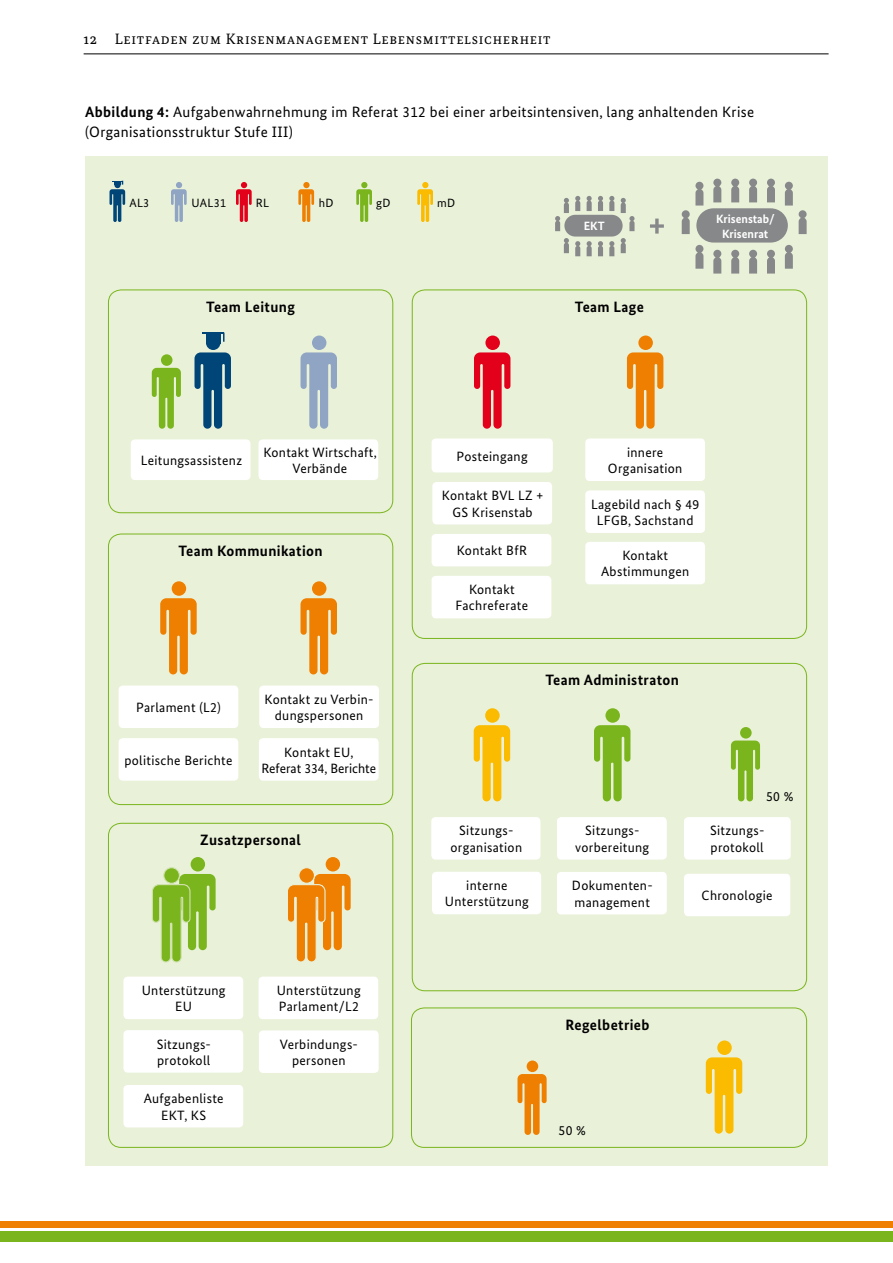
<style>
.page{position:relative;width:893px;height:1263px;background:#fff}
.page>*{position:absolute;margin:0;border:0;box-sizing:border-box;transform-origin:0 0}
.t1{font:15px/19.5px "Bundes Sans";letter-spacing:.025em;color:#000}
.t2{font:700 15px "Bundes Sans";letter-spacing:.025em;color:#000}
.t3{font:15px "Bundes Serif";letter-spacing:.05em;color:#000}
.t4{font:13.5px/16.2px "Bundes Sans";letter-spacing:.025em;color:#000;text-align:center}
.t5{font:13.5px/16.2px "Bundes Sans";color:#000;text-align:center}
.t6{font:700 12px/14.4px "Bundes Sans";color:#fff;text-align:center}
.t7{font:12px "Bundes Sans";letter-spacing:.025em;color:#000}
.s1{font-weight:700}
</style>
<div class="page">
<div style="left:85px;top:156px;width:743px;height:1009px;background:#e9f1d9"></div>
<hr style="left:84px;top:53px;width:745px;height:1px;background:#000">
<div style="left:0;top:1231px;width:893px;height:11px;background:#7ab51d"></div>
<div style="left:0;top:1221px;width:893px;height:6px;background:#ee7f00"></div>
<div style="left:108px;top:290px;width:285px;height:223px;border:1px solid #7ab51d;border-radius:13px"></div>
<div style="left:108px;top:534px;width:285px;height:271px;border:1px solid #7ab51d;border-radius:13px"></div>
<div style="left:108px;top:823px;width:285px;height:325px;border:1px solid #7ab51d;border-radius:13px"></div>
<div style="left:412px;top:290px;width:395px;height:349px;border:1px solid #7ab51d;border-radius:13px"></div>
<div style="left:412px;top:663px;width:395px;height:328px;border:1px solid #7ab51d;border-radius:13px"></div>
<div style="left:411px;top:1007px;width:396px;height:141px;border:1px solid #7ab51d;border-radius:13px"></div>
<div style="left:131px;top:439px;width:120px;height:41px;background:#fff;border-radius:4px"></div>
<div style="left:258px;top:439px;width:120px;height:41px;background:#fff;border-radius:4px"></div>
<svg style="left:706px;top:1040px;width:36px;height:94px"></svg>
<div style="left:119px;top:738px;width:119px;height:43px;background:#fff;border-radius:4px"></div>
<div style="left:259px;top:685px;width:120px;height:43px;background:#fff;border-radius:4px"></div>
<div style="left:259px;top:1030px;width:120px;height:43px;background:#fff;border-radius:4px"></div>
<div style="left:119px;top:685px;width:119px;height:43px;background:#fff;border-radius:4px"></div>
<div style="left:259px;top:738px;width:120px;height:43px;background:#fff;border-radius:4px"></div>
<div style="left:123px;top:1030px;width:120px;height:43px;background:#fff;border-radius:4px"></div>
<div style="left:258px;top:977px;width:120px;height:42px;background:#fff;border-radius:4px"></div>
<div style="left:123px;top:977px;width:120px;height:42px;background:#fff;border-radius:4px"></div>
<div style="left:123px;top:1085px;width:120px;height:42px;background:#fff;border-radius:4px"></div>
<div style="left:684px;top:874px;width:106px;height:42px;background:#fff;border-radius:4px"></div>
<svg style="left:301px;top:335px;width:36px;height:94px"></svg>
<div style="left:432px;top:438px;width:121px;height:34px;background:#fff;border-radius:4px"></div>
<div style="left:432px;top:534px;width:119px;height:32px;background:#fff;border-radius:4px"></div>
<div style="left:585px;top:438px;width:120px;height:43px;background:#fff;border-radius:4px"></div>
<div style="left:585px;top:490px;width:120px;height:43px;background:#fff;border-radius:4px"></div>
<div style="left:585px;top:542px;width:120px;height:42px;background:#fff;border-radius:4px"></div>
<div style="left:432px;top:482px;width:120px;height:42px;background:#fff;border-radius:4px"></div>
<div style="left:432px;top:576px;width:119px;height:42px;background:#fff;border-radius:4px"></div>
<svg style="left:474px;top:335px;width:36px;height:94px"></svg>
<svg style="left:627px;top:335px;width:36px;height:94px"></svg>
<svg style="left:160px;top:581px;width:37px;height:93px"></svg>
<svg style="left:301px;top:581px;width:36px;height:93px"></svg>
<div style="left:431px;top:817px;width:109px;height:42px;background:#fff;border-radius:4px"></div>
<div style="left:557px;top:872px;width:110px;height:42px;background:#fff;border-radius:4px"></div>
<div style="left:557px;top:817px;width:110px;height:42px;background:#fff;border-radius:4px"></div>
<div style="left:684px;top:817px;width:107px;height:42px;background:#fff;border-radius:4px"></div>
<div style="left:432px;top:872px;width:109px;height:42px;background:#fff;border-radius:4px"></div>
<svg style="left:474px;top:708px;width:36px;height:93px"></svg>
<svg style="left:594px;top:708px;width:36px;height:93px"></svg>
<svg style="left:731px;top:727px;width:29px;height:74px"></svg>
<svg style="left:236px;top:182px;width:16px;height:40px"></svg>
<svg style="left:298px;top:182px;width:16px;height:40px"></svg>
<svg style="left:171px;top:182px;width:16px;height:40px"></svg>
<svg style="left:356px;top:182px;width:16px;height:40px"></svg>
<svg style="left:417px;top:182px;width:16px;height:40px"></svg>
<svg style="left:517px;top:1060px;width:30px;height:75px"></svg>
<svg style="left:152px;top:354px;width:29px;height:75px"></svg>
<svg style="left:194px;top:333px;width:37px;height:96px"></svg>
<svg style="left:109px;top:181px;width:16px;height:41px"></svg>
<svg style="left:152px;top:857px;width:64px;height:106px"></svg>
<svg style="left:288px;top:857px;width:63px;height:105px"></svg>
<svg style="left:650px;top:219px;width:14px;height:15px"></svg>
<svg style="left:587px;top:196px;width:5px;height:15px"></svg>
<svg style="left:587px;top:241px;width:5px;height:15px"></svg>
<svg style="left:575px;top:196px;width:5px;height:15px"></svg>
<svg style="left:575px;top:241px;width:5px;height:15px"></svg>
<svg style="left:555px;top:198px;width:14px;height:33px"></svg>
<svg style="left:564px;top:238px;width:5px;height:15px"></svg>
<svg style="left:598px;top:196px;width:5px;height:15px"></svg>
<svg style="left:598px;top:241px;width:5px;height:15px"></svg>
<svg style="left:609px;top:196px;width:5px;height:15px"></svg>
<svg style="left:609px;top:241px;width:5px;height:15px"></svg>
<svg style="left:621px;top:198px;width:13px;height:33px"></svg>
<svg style="left:621px;top:238px;width:5px;height:15px"></svg>
<div style="left:564px;top:215px;width:59px;height:22px;background:#87888a;border-radius:11px"></div>
<svg style="left:799px;top:210px;width:8px;height:24px"></svg>
<svg style="left:731px;top:179px;width:8px;height:23px"></svg>
<svg style="left:731px;top:250px;width:8px;height:24px"></svg>
<svg style="left:713px;top:179px;width:8px;height:23px"></svg>
<svg style="left:713px;top:250px;width:8px;height:24px"></svg>
<svg style="left:682px;top:182px;width:21px;height:52px"></svg>
<svg style="left:695px;top:245px;width:8px;height:24px"></svg>
<svg style="left:749px;top:179px;width:8px;height:23px"></svg>
<svg style="left:749px;top:250px;width:8px;height:24px"></svg>
<svg style="left:767px;top:179px;width:8px;height:23px"></svg>
<svg style="left:767px;top:250px;width:8px;height:24px"></svg>
<svg style="left:785px;top:182px;width:8px;height:24px"></svg>
<svg style="left:785px;top:245px;width:8px;height:24px"></svg>
<div style="left:696px;top:208px;width:92px;height:35px;background:#87888a;border-radius:17px"></div>
<p class="t3" style="left:84px;top:30px;width:469px">12 Leitfaden zum Krisenmanagement Lebensmittelsicherheit</p>
<p class="t1" style="left:85px;top:102px;width:671px"><span class="s1">Abbildung 4:</span> Aufgabenwahrnehmung im Referat 312 bei einer arbeitsintensiven, lang anhaltenden Krise (Organisationsstruktur Stufe III)</p>
<p class="t7" style="left:129px;top:195px;width:21px">AL3</p>
<p class="t7" style="left:192px;top:195px;width:36px">UAL31</p>
<p class="t7" style="left:256px;top:195px;width:15px">RL</p>
<p class="t7" style="left:319px;top:195px;width:16px">hD</p>
<p class="t7" style="left:376px;top:195px;width:16px">gD</p>
<p class="t7" style="left:437px;top:195px;width:19px">mD</p>
<p class="t2" style="left:206px;top:298px;width:90px">Team Leitung</p>
<p class="t6" style="left:584px;top:219px;width:22px">EKT</p>
<p class="t6" style="left:716px;top:212px;width:60px">Krisenstab/<br>Krisenrat</p>
<p class="t2" style="left:575px;top:298px;width:70px">Team Lage</p>
<p class="t4" style="left:141px;top:452px;width:103px">Leitungsassistenz</p>
<p class="t4" style="left:263px;top:444px;width:115px">Kontakt Wirtschaft,<br>Verbände</p>
<p class="t2" style="left:179px;top:542px;width:146px">Team Kommunikation</p>
<p class="t4" style="left:457px;top:448px;width:73px">Posteingang</p>
<p class="t4" style="left:442px;top:487px;width:103px">Kontakt BVL LZ +<br>GS Krisenstab</p>
<p class="t4" style="left:457px;top:542px;width:72px">Kontakt BfR</p>
<p class="t4" style="left:456px;top:581px;width:74px">Kontakt<br>Fachreferate</p>
<p class="t4" style="left:608px;top:444px;width:76px">innere<br>Organisation</p>
<p class="t4" style="left:591px;top:496px;width:109px">Lagebild nach § 49<br>LFGB, Sachstand</p>
<p class="t4" style="left:601px;top:547px;width:90px">Kontakt<br>Abstimmungen</p>
<p class="t4" style="left:136px;top:699px;width:86px">Parlament (L2)</p>
<p class="t4" style="left:124px;top:752px;width:110px">politische Berichte</p>
<p class="t4" style="left:265px;top:691px;width:111px">Kontakt zu Verbin&shy;dungspersonen</p>
<p class="t5" style="left:261px;top:744px;width:116px">Kontakt EU,<br>Referat 334, Berichte</p>
<p class="t2" style="left:200px;top:831px;width:102px">Zusatzpersonal</p>
<p class="t4" style="left:142px;top:982px;width:85px">Unterstützung<br>EU</p>
<p class="t4" style="left:157px;top:1036px;width:56px;text-align:left">Sitzungs&shy;protokoll</p>
<p class="t4" style="left:144px;top:1090px;width:81px">Aufgabenliste<br>EKT, KS</p>
<p class="t4" style="left:277px;top:982px;width:85px;text-align:left">Unterstützung<br>Parlament/L2</p>
<p class="t4" style="left:280px;top:1036px;width:80px">Verbindungs&shy;personen</p>
<p class="t2" style="left:546px;top:671px;width:135px">Team Administraton</p>
<p class="t4" style="left:450px;top:822px;width:73px">Sitzungs&shy;organisation</p>
<p class="t4" style="left:445px;top:877px;width:85px">interne<br>Unterstützung</p>
<p class="t4" style="left:766px;top:788px;width:29px">50 %</p>
<p class="t4" style="left:575px;top:822px;width:76px">Sitzungs&shy;vorbereitung</p>
<p class="t4" style="left:710px;top:822px;width:56px;text-align:left">Sitzungs&shy;protokoll</p>
<p class="t4" style="left:572px;top:877px;width:82px;text-align:left">Dokumenten&shy;management</p>
<p class="t4" style="left:702px;top:887px;width:72px">Chronologie</p>
<p class="t2" style="left:565px;top:1016px;width:86px">Regelbetrieb</p>
<p class="t4" style="left:559px;top:1122px;width:29px">50 %</p>
</div>
